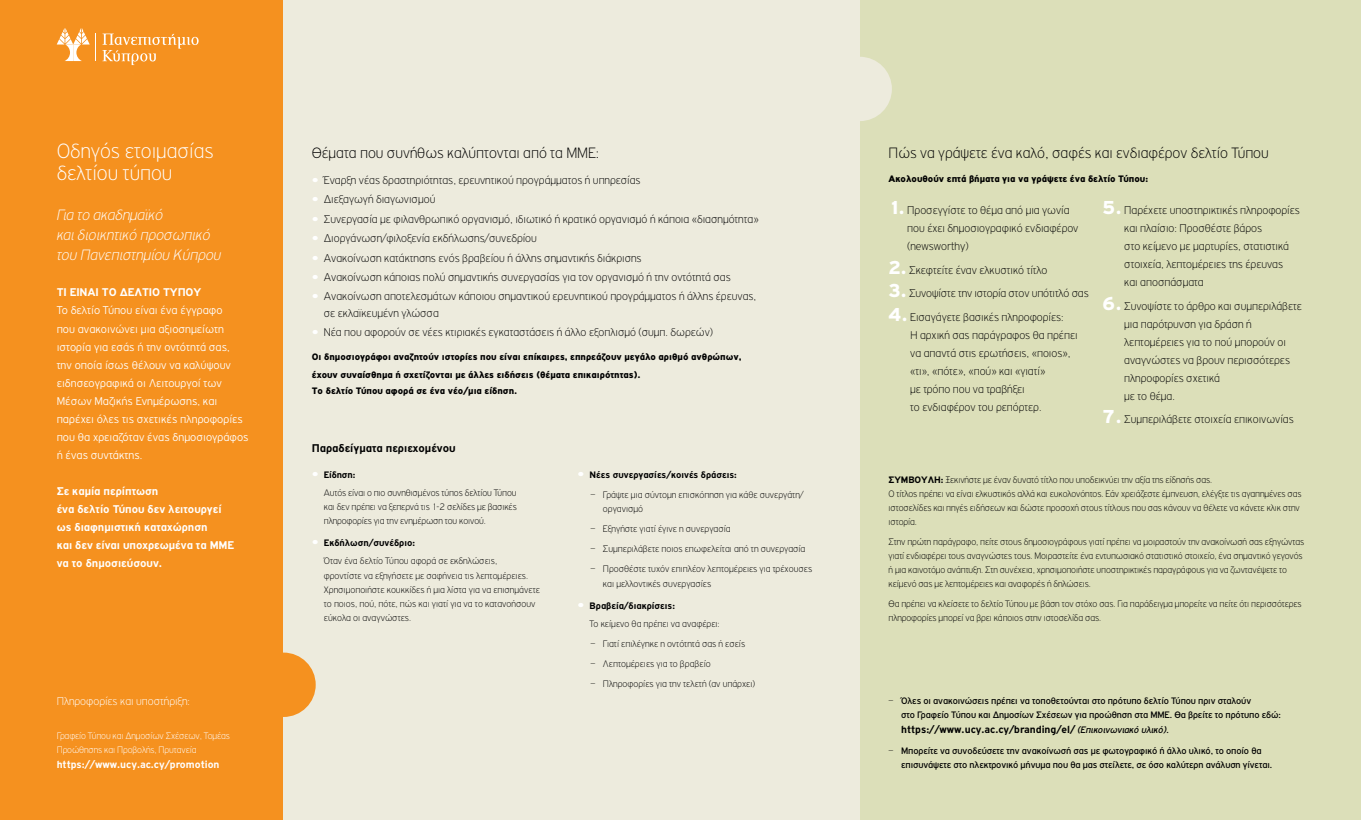
<style>
.page{position:relative;width:1361px;height:820px;background:#fff}
.page>*{position:absolute;margin:0;border:0;box-sizing:border-box;transform-origin:0 0}
.t1{font:100 22px/22px "PF Highway Gothic";color:#fff}
.t2{font:100 16px "PF Highway Gothic";color:#000}
.t3{font:italic 100 16px/20px "PF Highway Gothic";color:#fff}
.t4{font:100 12px/18px "PF Highway Gothic";color:#000}
.t5{font:300 12px/18px "PF Highway Gothic";color:#fff}
.t6{font:700 12px/18px "PF Highway Gothic";color:#fff}
.t7{font:100 12px "PF Highway Gothic";color:#fff}
.t8{font:700 12px "PF Highway Gothic";color:#000}
.t9{font:700 11px "PF Highway Gothic";color:#000}
.t10{font:700 11px "PF Highway Gothic";color:#fff}
.t11{font:100 10px/14px "PF Highway Gothic";letter-spacing:-.01em;color:#000}
.t12{font:10px/14px "PF Highway Gothic";letter-spacing:-.01em;color:#000}
.t13{font:900 10px/18px "PF Highway Gothic";color:#000}
.t14{font:100 10px/14px "PF Highway Gothic";letter-spacing:-.01em;color:#fff}
.t15{font:700 10px "PF Highway Gothic";color:#000}
.s1{font-family:"PF Highway Sans Pro";font-weight:900;font-size:13px;color:#fff}
.s2{font-weight:700}
.s3{font-weight:900;font-size:20px;color:#fff}
.s4{font-weight:100}
.s5{font-weight:400;font-style:italic;font-size:10px}
.s6{font-weight:400;font-size:10px}
</style>
<div class="page">
<div style="left:860px;top:0;width:501px;height:819px;background:#dcdfb9"></div>
<div style="left:0;top:0;width:283px;height:819px;background:#f5911f"></div>
<svg style="left:57px;top:28px;width:33px;height:33px"></svg>
<svg style="left:102px;top:34px;width:97px;height:31px"></svg>
<div style="left:283px;top:0;width:577px;height:819px;background:#edebdd"></div>
<div style="left:251px;top:652px;width:65px;height:64px;background:#f5911f;border-radius:50%"></div>
<div style="left:827px;top:57px;width:65px;height:64px;background:#edebdd;border-radius:50%"></div>
<h1 class="t1" style="left:57px;top:140px;width:158px">Οδηγός ετοιμασίας δελτίου τύπου</h1>
<h2 class="t3" style="left:57px;top:205px;width:166px">Για το ακαδημαϊκό<br>και διοικητικό προσωπικό του Πανεπιστημίου Κύπρου</h2>
<p class="t6" style="left:57px;top:283px;width:146px">ΤΙ ΕΙΝΑΙ ΤΟ ΔΕΛΤΙΟ ΤΥΠΟΥ</p>
<p class="t5" style="left:57px;top:301px;width:193px">Το δελτίο Τύπου είναι ένα έγγραφο<br>που ανακοινώνει μια αξιοσημείωτη ιστορία για εσάς ή την οντότητά σας,<br>την οποία ίσως θέλουν να καλύψουν ειδησεογραφικά οι Λειτουργοί των<br>Μέσων Μαζικής Ενημέρωσης, και παρέχει όλες τις σχετικές πληροφορίες που θα χρειαζόταν ένας δημοσιογράφος ή ένας συντάκτης.</p>
<p class="t6" style="left:57px;top:481px;width:179px">Σε καμία περίπτωση<br>ένα δελτίο Τύπου δεν λειτουργεί ως διαφημιστική καταχώρηση<br>και δεν είναι υποχρεωμένα τα ΜΜΕ να το δημοσιεύσουν.</p>
<p class="t7" style="left:57px;top:694px;width:135px">Πληροφορίες και υποστήριξη:</p>
<p class="t14" style="left:57px;top:728px;width:175px">Γραφείο Τύπου και Δημοσίων Σχέσεων, Τομέας<br>Προώθησης και Προβολής, Πρυτανεία</p>
<p class="t10" style="left:57px;top:757px;width:164px">https://www.ucy.ac.cy/promotion</p>
<h2 class="t2" style="left:312px;top:145px;width:289px">Θέματα που συνήθως καλύπτονται από τα ΜΜΕ:</h2>
<p class="t4" style="left:312px;top:171px;width:330px"><span class="s1">•</span> Έναρξη νέας δραστηριότητας, ερευνητικού προγράμματος ή υπηρεσίας</p>
<p class="t4" style="left:312px;top:190px;width:125px"><span class="s1">•</span> Διεξαγωγή διαγωνισμού</p>
<p class="t4" style="left:312px;top:210px;width:448px"><span class="s1">•</span> Συνεργασία με φιλανθρωπικό οργανισμό, ιδιωτικό ή κρατικό οργανισμό ή κάποια «διασημότητα»</p>
<p class="t4" style="left:312px;top:229px;width:226px"><span class="s1">•</span> Διοργάνωση/φιλοξενία εκδήλωσης/συνεδρίου</p>
<p class="t4" style="left:312px;top:249px;width:331px"><span class="s1">•</span> Ανακοίνωση κατάκτησης ενός βραβείου ή άλλης σημαντικής διάκρισης</p>
<p class="t4" style="left:312px;top:268px;width:420px"><span class="s1">•</span> Ανακοίνωση κάποιας πολύ σημαντικής συνεργασίας για τον οργανισμό ή την οντότητά σας</p>
<p class="t4" style="left:324px;top:288px;width:434px;line-height:16.5px;text-indent:-12px"><span class="s1">•</span> Ανακοίνωση αποτελεσμάτων κάποιου σημαντικού ερευνητικού προγράμματος ή άλλης έρευνας, σε εκλαϊκευμένη γλώσσα</p>
<p class="t4" style="left:312px;top:323px;width:403px"><span class="s1">•</span> Νέα που αφορούν σε νέες κτιριακές εγκαταστάσεις ή άλλο εξοπλισμό (συμπ. δωρεών)</p>
<p class="t13" style="left:312px;top:347px;width:431px">Οι δημοσιογράφοι αναζητούν ιστορίες που είναι επίκαιρες, επηρεάζουν μεγάλο αριθμό ανθρώπων, έχουν συναίσθημα ή σχετίζονται με άλλες ειδήσεις (θέματα επικαιρότητας).</p>
<p class="t13" style="left:312px;top:381px;width:207px">Tο δελτίο Τύπου αφορά σε ένα νέο/μια είδηση.</p>
<p class="t8" style="left:312px;top:441px;width:145px">Παραδείγματα περιεχομένου</p>
<p class="t11" style="left:324px;top:465px;width:194px;line-height:18px;text-indent:-12px"><span class="s1">•</span> <span class="s2">Είδηση:<br></span>Αυτός είναι ο πιο συνηθισμένος τύπος δελτίου Τύπου</p>
<p class="t11" style="left:324px;top:499px;width:194px">και δεν πρέπει να ξεπερνά τις 1-2 σελίδες με βασικές πληροφορίες για την ενημέρωση του κοινού.</p>
<p class="t11" style="left:324px;top:534px;width:175px;line-height:18px;text-indent:-12px"><span class="s1">•</span> <span class="s2">Εκδήλωση/συνέδριο:<br></span>Όταν ένα δελτίο Τύπου αφορά σε εκδηλώσεις,</p>
<p class="t11" style="left:324px;top:568px;width:218px">φροντίστε να εξηγήσετε με σαφήνεια τις λεπτομέρειες.<br>Χρησιμοποιήστε κουκκίδες ή μια λίστα για να επισημάνετε το ποιος, πού, πότε, πώς και γιατί για να το κατανοήσουν εύκολα οι αναγνώστες.</p>
<p class="t15" style="left:577px;top:468px;width:161px"><span class="s1">•</span> Νέες συνεργασίες/κοινές δράσεις:</p>
<p class="t11" style="left:603px;top:488px;width:202px;text-indent:-13px">– Γράψτε μια σύντομη επισκόπηση για κάθε συνεργάτη/ οργανισμό</p>
<p class="t11" style="left:590px;top:522px;width:142px">– Εξηγήστε γιατί έγινε η συνεργασία</p>
<p class="t11" style="left:590px;top:542px;width:217px">– Συμπεριλάβετε ποιος επωφελείται από τη συνεργασία</p>
<p class="t11" style="left:603px;top:562px;width:211px;text-indent:-13px">– Προσθέστε τυχόν επιπλέον λεπτομέρειες για τρέχουσες και μελλοντικές συνεργασίες</p>
<p class="t11" style="left:589px;top:597px;width:132px;line-height:18px;text-indent:-12px"><span class="s1">•</span> <span class="s2">Βραβεία/διακρίσεις:<br></span>Το κείμενο θα πρέπει να αναφέρει:</p>
<p class="t11" style="left:590px;top:637px;width:156px">– Γιατί επιλέγηκε η οντότητά σας ή εσείς</p>
<p class="t11" style="left:590px;top:657px;width:122px">– Λεπτομέρειες για το βραβείο</p>
<p class="t11" style="left:590px;top:677px;width:166px">– Πληροφορίες για την τελετή (αν υπάρχει)</p>
<h2 class="t2" style="left:888px;top:145px;width:382px">Πώς να γράψετε ένα καλό, σαφές και ενδιαφέρον δελτίο Τύπου</h2>
<p class="t13" style="left:888px;top:169px;width:261px">Ακολουθούν επτά βήματα για να γράψετε ένα δελτίο Τύπου:</p>
<p class="t4" style="left:907px;top:201px;width:173px;text-indent:-19px"><span class="s3">1.</span> Προσεγγίστε το θέμα από μια γωνία που έχει δημοσιογραφικό ενδιαφέρον (newsworthy)</p>
<p class="t4" style="left:888px;top:261px;width:161px"><span class="s3">2.</span> Σκεφτείτε έναν ελκυστικό τίτλο</p>
<p class="t4" style="left:888px;top:284px;width:202px"><span class="s3">3.</span> Συνοψίστε την ιστορία στον υπότιτλό σας</p>
<p class="t4" style="left:910px;top:308px;width:169px;text-indent:-22px"><span class="s3">4.</span> Εισαγάγετε βασικές πληροφορίες:<br>Η αρχική σας παράγραφος θα πρέπει να απαντά στις ερωτήσεις, «ποιος», «τι», «πότε», «πού» και «γιατί»<br>με τρόπο που να τραβήξει<br>το ενδιαφέρον του ρεπόρτερ.</p>
<p class="t4" style="left:1124px;top:201px;width:177px;text-indent:-22px"><span class="s3">5.</span> Παρέχετε υποστηρικτικές πληροφορίες και πλαίσιο: Προσθέστε βάρος<br>στο κείμενο με μαρτυρίες, στατιστικά στοιχεία, λεπτομέρειες της έρευνας<br>και αποσπάσματα</p>
<p class="t4" style="left:1124px;top:297px;width:179px;text-indent:-22px"><span class="s3">6.</span> Συνοψίστε το άρθρο και συμπεριλάβετε μια παρότρυνση για δράση ή λεπτομέρειες για το πού μπορούν οι αναγνώστες να βρουν περισσότερες πληροφορίες σχετικά<br>με το θέμα.</p>
<p class="t4" style="left:1102px;top:410px;width:193px"><span class="s3">7.</span> Συμπεριλάβετε στοιχεία επικοινωνίας</p>
<p class="t11" style="left:888px;top:472px;width:414px"><span class="s2">ΣΥΜΒΟΥΛΗ:</span> Ξεκινήστε με έναν δυνατό τίτλο που υποδεικνύει την αξία της είδησής σας.<br>Ο τίτλος πρέπει να είναι ελκυστικός αλλά και ευκολονόητος. Εάν χρειάζεστε έμπνευση, ελέγξτε τις αγαπημένες σας ιστοσελίδες και πηγές ειδήσεων και δώστε προσοχή στους τίτλους που σας κάνουν να θέλετε να κάνετε κλικ στην ιστορία.</p>
<p class="t11" style="left:888px;top:534px;width:417px">Στην πρώτη παράγραφο, πείτε στους δημοσιογράφους γιατί πρέπει να μοιραστούν την ανακοίνωσή σας εξηγώντας γιατί ενδιαφέρει τους αναγνώστες τους. Μοιραστείτε ένα εντυπωσιακό στατιστικό στοιχείο, ένα σημαντικό γεγονός ή μια καινοτόμο ανάπτυξη. Στη συνέχεια, χρησιμοποιήστε υποστηρικτικές παραγράφους για να ζωντανέψετε το κείμενό σας με λεπτομέρειες και αναφορές ή δηλώσεις.</p>
<p class="t11" style="left:888px;top:596px;width:415px">Θα πρέπει να κλείσετε το δελτίο Τύπου με βάση τον στόχο σας. Για παράδειγμα μπορείτε να πείτε ότι περισσότερες πληροφορίες μπορεί να βρει κάποιος στην ιστοσελίδα σας.</p>
<p class="t12" style="left:901px;top:693px;width:381px;text-indent:-13px"><span class="s4">–</span> Όλες οι ανακοινώσεις πρέπει να τοποθετούνται στο πρότυπο δελτίο Τύπου πριν σταλούν<br>στο Γραφείο Τύπου και Δημοσίων Σχέσεων για προώθηση στα ΜΜΕ. Θα βρείτε το πρότυπο εδώ:</p>
<p class="t9" style="left:901px;top:723px;width:269px">https://www.ucy.ac.cy/branding/el/ <span class="s5">(Επικοινωνιακό υλικό)</span><span class="s6">.</span></p>
<p class="t12" style="left:901px;top:743px;width:373px;text-indent:-13px"><span class="s4">–</span> Μπορείτε να συνοδεύσετε την ανακοίνωσή σας με φωτογραφικό ή άλλο υλικό, το οποίο θα επισυνάψετε στο ηλεκτρονικό μήνυμα που θα μας στείλετε, σε όσο καλύτερη ανάλυση γίνεται.</p>
</div>
